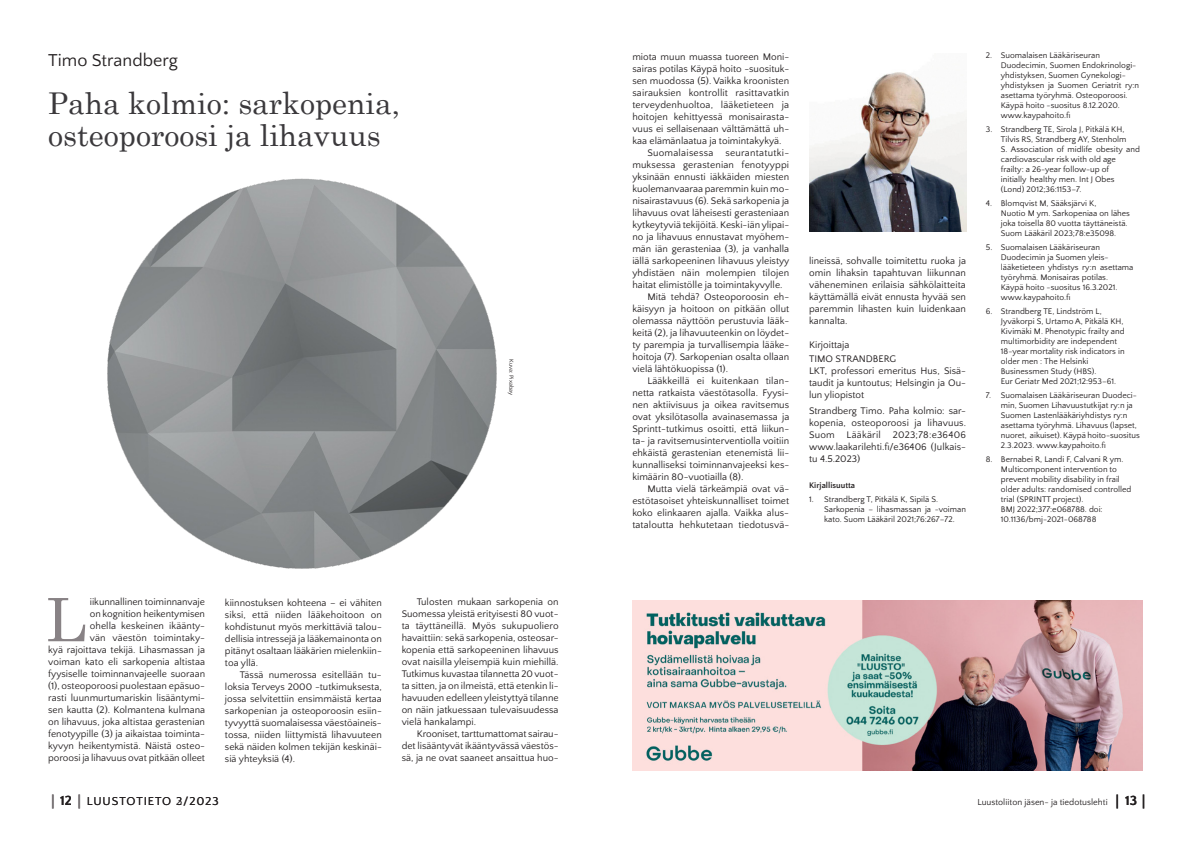
<style>
.page{position:relative;width:1191px;height:842px;background:#fff}
.page>*{position:absolute;margin:0;border:0;box-sizing:border-box;transform-origin:0 0}
.t1{font:59.8px "Century Schoolbook";color:#888285}
.t2{font:30px/32px "Century Schoolbook";color:#3b393c}
.t3{font:18px "Quattrocento Sans";color:#231f20}
.t4{font:600 14px "Myriad Pro";color:#231f20}
.t5{font:12px "Quattrocento Sans";letter-spacing:.08em;color:#231f20}
.t6{font:10px/12px "Quattrocento Sans";color:#231f20;text-align:justify}
.t7{font:10px "Quattrocento Sans";letter-spacing:.025em;color:#231f20}
.t8{font:9px "Quattrocento Sans";color:#231f20}
.t9{font:8.5px/10px "Quattrocento Sans";color:#231f20}
.t10{font:700 8.5px "Quattrocento Sans";color:#231f20}
.t11{font:6px "Quattrocento Sans";color:#231f20}
.s1{font-family:"Myriad Pro";font-weight:600;font-size:14px;color:#888285}
.s2{font-weight:700;font-size:14px}
.s3{font-family:"Quattrocento Sans";font-weight:700}
</style>
<div class="page">
<img style="left:809px;top:72px;width:157px;height:160px">
<img style="left:632px;top:600px;width:510px;height:171px">
<img style="left:107px;top:178px;width:390px;height:391px">
<h3 class="t3" style="left:48px;top:51px;width:131px">Timo Strandberg</h3>
<p class="t6" style="left:632px;top:51px;width:157px">miota muun muassa tuoreen Moni-</p>
<p class="t6" style="left:632px;top:63px;width:158px">sairas potilas Käypä hoito -suosituk-</p>
<p class="t6" style="left:632px;top:75px;width:158px">sen muodossa (5). Vaikka kroonisten</p>
<p class="t6" style="left:632px;top:87px;width:158px">sairauksien kontrollit rasittavatkin</p>
<p class="t6" style="left:632px;top:99px;width:158px">terveydenhuoltoa, lääketieteen ja</p>
<p class="t6" style="left:632px;top:111px;width:158px">hoitojen kehittyessä monisairasta-</p>
<p class="t6" style="left:632px;top:123px;width:158px">vuus ei sellaisenaan välttämättä uh-</p>
<p class="t6" style="left:632px;top:135px;width:151px">kaa elämänlaatua ja toimintakykyä.</p>
<p class="t7" style="left:647px;top:147px;width:143px">Suomalaisessa seurantatutki-</p>
<p class="t6" style="left:632px;top:159px;width:158px">muksessa gerastenian fenotyyppi</p>
<p class="t6" style="left:632px;top:171px;width:158px">yksinään ennusti iäkkäiden miesten</p>
<p class="t6" style="left:632px;top:183px;width:158px">kuolemanvaaraa paremmin kuin mo-</p>
<p class="t6" style="left:632px;top:195px;width:158px">nisairastavuus (6). Sekä sarkopenia ja</p>
<p class="t6" style="left:632px;top:207px;width:158px">lihavuus ovat läheisesti gerasteniaan</p>
<p class="t6" style="left:632px;top:219px;width:158px">kytkeytyviä tekijöitä. Keski-iän ylipai-</p>
<p class="t6" style="left:632px;top:231px;width:158px">no ja lihavuus ennustavat myöhem-</p>
<p class="t6" style="left:632px;top:243px;width:158px">män iän gerasteniaa (3), ja vanhalla</p>
<p class="t6" style="left:632px;top:255px;width:159px">iällä sarkopeeninen lihavuus yleistyy</p>
<p class="t6" style="left:632px;top:267px;width:158px">yhdistäen näin molempien tilojen</p>
<p class="t6" style="left:632px;top:279px;width:152px">haitat elimistölle ja toimintakyvylle.</p>
<p class="t6" style="left:647px;top:291px;width:143px">Mitä tehdä? Osteoporoosin eh-</p>
<p class="t6" style="left:632px;top:303px;width:158px">käisyyn ja hoitoon on pitkään ollut</p>
<p class="t6" style="left:632px;top:315px;width:158px">olemassa näyttöön perustuvia lääk-</p>
<p class="t6" style="left:632px;top:327px;width:158px">keitä (2), ja lihavuuteenkin on löydet-</p>
<p class="t6" style="left:632px;top:339px;width:158px">ty parempia ja turvallisempia lääke-</p>
<p class="t6" style="left:632px;top:351px;width:158px">hoitoja (7). Sarkopenian osalta ollaan</p>
<p class="t6" style="left:632px;top:363px;width:97px">vielä lähtökuopissa (1).</p>
<p class="t6" style="left:647px;top:375px;width:143px">Lääkkeillä ei kuitenkaan tilan-</p>
<p class="t6" style="left:632px;top:387px;width:158px">netta ratkaista väestötasolla. Fyysi-</p>
<p class="t6" style="left:632px;top:399px;width:158px">nen aktiivisuus ja oikea ravitsemus</p>
<p class="t6" style="left:632px;top:411px;width:158px">ovat yksilötasolla avainasemassa ja</p>
<p class="t6" style="left:632px;top:423px;width:158px">Sprintt-tutkimus osoitti, että liikun-</p>
<p class="t6" style="left:632px;top:435px;width:158px">ta- ja ravitsemusinterventiolla voitiin</p>
<p class="t6" style="left:632px;top:447px;width:158px">ehkäistä gerastenian etenemistä lii-</p>
<p class="t6" style="left:632px;top:459px;width:158px">kunnalliseksi toiminnanvajeeksi kes-</p>
<p class="t6" style="left:632px;top:471px;width:112px">kimäärin 80-vuotiailla (8).</p>
<p class="t6" style="left:647px;top:483px;width:143px">Mutta vielä tärkeämpiä ovat vä-</p>
<p class="t6" style="left:632px;top:495px;width:158px">estötasoiset yhteiskunnalliset toimet</p>
<p class="t6" style="left:632px;top:507px;width:158px">koko elinkaaren ajalla. Vaikka alus-</p>
<p class="t6" style="left:632px;top:519px;width:158px">tataloutta hehkutetaan tiedotusvä-</p>
<h2 class="t2" style="left:48px;top:84px;width:353px">Paha kolmio: sarkopenia, osteoporoosi ja lihavuus</h2>
<p class="t11" style="left:514px;top:359px;width:37px;rotate:90deg">Kuva: Pixabay</p>
<p class="t6" style="left:809px;top:255px;width:158px">lineissä, sohvalle toimitettu ruoka ja omin lihaksin tapahtuvan liikunnan väheneminen erilaisia sähkölaitteita käyttämällä eivät ennusta hyvää sen paremmin lihasten kuin luidenkaan kannalta.</p>
<p class="t6" style="left:809px;top:338px;width:45px;line-height:14px">Kirjoittaja<br>Tim o Strandb</p>
<p class="t6" style="left:809px;top:353px;width:158px;text-align:left;text-indent:69px">erg<br>LKT, professori emeritus Hus, Sisä&shy;taudit ja kuntoutus; Helsingin ja Ou&shy;lun yliopistot</p>
<p class="t6" style="left:809px;top:405px;width:158px">Strandberg Timo. Paha kolmio: sar&shy;kopenia, osteoporoosi ja lihavuus.<br>Suom Lääkäril 2023;78:e36406 www.laakarilehti.fi/e36406 (Julkais&shy;tu 4.5.2023)</p>
<p class="t10" style="left:809px;top:480px;width:48px">Kirjallisuutta</p>
<p class="t9" style="left:824px;top:494px;width:143px;text-indent:-15px">1. Strandberg T, Pitkälä K, Sipilä S.<br>Sarkopenia – lihasmassan ja -voiman kato. Suom Lääkäril 2021;76:267–72.</p>
<p class="t9" style="left:1001px;top:51px;width:140px;text-indent:-15px">2. Suomalaisen Lääkäriseuran<br>Duodecimin, Suomen Endokrinologi&shy;yhdistyksen, Suomen Gynekologi&shy;yhdistyksen ja Suomen Geriatrit ry:n asettama työryhmä. Osteoporoosi.<br>Käypä hoito -suositus 8.12.2020. www.kaypahoito.fi</p>
<p class="t9" style="left:986px;top:125px;width:140px">3. Strandberg TE, Sirola J, Pitkälä KH,</p>
<p class="t9" style="left:986px;top:135px;width:142px">Tilvis RS, Strandberg AY, Stenholm</p>
<p class="t9" style="left:1001px;top:145px;width:141px">S. Association of midlife obesity and</p>
<p class="t9" style="left:1001px;top:155px;width:117px">cardiovascular risk with old age</p>
<p class="t9" style="left:1001px;top:165px;width:110px">frailty: a 26-year follow-up of</p>
<p class="t9" style="left:1001px;top:175px;width:115px">initially healthy men. Int J Obes</p>
<p class="t9" style="left:1001px;top:185px;width:82px">(Lond) 2012;36:1153–7.</p>
<p class="t9" style="left:1001px;top:199px;width:131px;text-indent:-15px">4. Blomqvist M, Sääksjärvi K,<br>Nuotio M ym. Sarkopeniaa on lähes joka toisella 80 vuotta täyttäneistä.<br>Suom Lääkäril 2023;78:e35098.</p>
<p class="t9" style="left:1001px;top:243px;width:134px;text-indent:-15px">5. Suomalaisen Lääkäriseuran<br>Duodecimin ja Suomen yleis&shy;lääketieteen yhdistys ry:n asettama työryhmä. Monisairas potilas.<br>Käypä hoito -suositus 16.3.2021. www.kaypahoito.fi</p>
<p class="t9" style="left:986px;top:307px;width:117px">6. Strandberg TE, Lindström L,</p>
<p class="t9" style="left:1001px;top:317px;width:124px">Jyväkorpi S, U rtamo A, Pitkälä KH,</p>
<p class="t9" style="left:1001px;top:327px;width:125px">Kivimäki M. Phenotypic frailty and</p>
<p class="t9" style="left:1001px;top:337px;width:118px">multimorbidity are independent</p>
<p class="t9" style="left:1001px;top:347px;width:125px">18-year mortality risk indicators in</p>
<p class="t9" style="left:1001px;top:357px;width:89px">older men : The Helsinki</p>
<p class="t9" style="left:1001px;top:367px;width:97px">Businessmen Study (HBS).</p>
<p class="t9" style="left:986px;top:377px;width:132px">Eur Geriatr Med 2021;12:953–61.</p>
<p class="t9" style="left:1001px;top:391px;width:140px;text-indent:-15px">7. Suomalaisen Lääkäriseuran Duodeci&shy;min, Suomen Lihavuustutkijat ry:n ja Suomen Lastenlääkäriyhdistys ry:n asettama työryhmä. Lihavuus (lapset, nuoret, aikuiset). Käypä hoito-suositus 2.3.2023. www.kaypahoito.fi</p>
<p class="t9" style="left:1001px;top:455px;width:132px;text-indent:-15px">8. Bernabei R, Landi F, Calvani R ym.<br>Multicomponent intervention to prevent mobility disability in frail older adults: randomised controlled trial (SPRINTT project).<br>BMJ 2022;377:e068788. doi:<br>10.1136/bmj-2021-068788</p>
<p class="t6" style="left:48px;top:596px;width:158px;text-align:right">iikunnallinen toiminnanvaje<br>on kognition heikentymisen<br>ohella keskeinen ikäänty-<br>vän väestön toimintaky-<br>kyä rajoittava tekijä. Lihasmassan ja voiman kato eli sarkopenia altistaa fyysiselle toiminnanvajeelle suoraan (1), osteoporoosi puolestaan epäsuo&shy;rasti luunmurtumariskin lisääntymi&shy;sen kautta (2). Kolmantena kulmana on lihavuus, joka altistaa gerastenian fenotyypille (3) ja aikaistaa toiminta&shy;kyvyn heikentymistä. Näistä osteo&shy;poroosi ja lihavuus ovat pitkään olleet</p>
<p class="t6" style="left:225px;top:597px;width:158px;text-align:left">kiinnostuksen kohteena – ei vähiten siksi, että niiden lääkehoitoon on kohdistunut myös merkittäviä talou&shy;dellisia intressejä ja lääkemainonta on pitänyt osaltaan lääkärien mielenkiin&shy;toa yllä.<br>Tässä numerossa esitellään tu&shy;loksia Terveys 2000 -tutkimuksesta, jossa selvitettiin ensimmäistä kertaa sarkopenian ja osteoporoosin esiin&shy;tyvyyttä suomalaisessa väestöaineis&shy;tossa, niiden liittymistä lihavuuteen sekä näiden kolmen tekijän keskinäi&shy;siä yhteyksiä (4).</p>
<p class="t6" style="left:402px;top:596px;width:158px">Tulosten mukaan sarkopenia on Suomessa yleistä erityisesti 80 vuot&shy;ta täyttäneillä. Myös sukupuoliero havaittiin: sekä sarkopenia, osteosar&shy;kopenia että sarkopeeninen lihavuus ovat naisilla yleisempiä kuin miehillä.<br>Tutkimus kuvastaa tilannetta 20 vuot&shy;ta sitten, ja on ilmeistä, että etenkin li&shy;havuuden edelleen yleistyttyä tilanne on näin jatkuessaan tulevaisuudessa vielä hankalampi.</p>
<h1 class="t1" style="left:46px;top:569px;width:41px">L</h1>
<p class="t6" style="left:402px;top:728px;width:158px;text-indent:15px">Krooniset, tarttumattomat sairau&shy;det lisääntyvät ikääntyvässä väestös&shy;sä, ja ne ovat saaneet ansaittua huo-</p>
<p class="t5" style="left:51px;top:794px;width:169px"><span class="s1">|</span> <span class="s2">12</span> <span class="s1">|</span> luustoti eto 2/2023</p>
<h3 class="t4" style="left:1115px;top:791px;width:31px">| <span class="s3">13</span> |</h3>
<p class="t5" style="left:176px;top:794px;width:8px">3</p>
<p class="t8" style="left:977px;top:797px;width:132px">Luustoliiton jäsen- ja tiedotuslehti</p>
</div>
